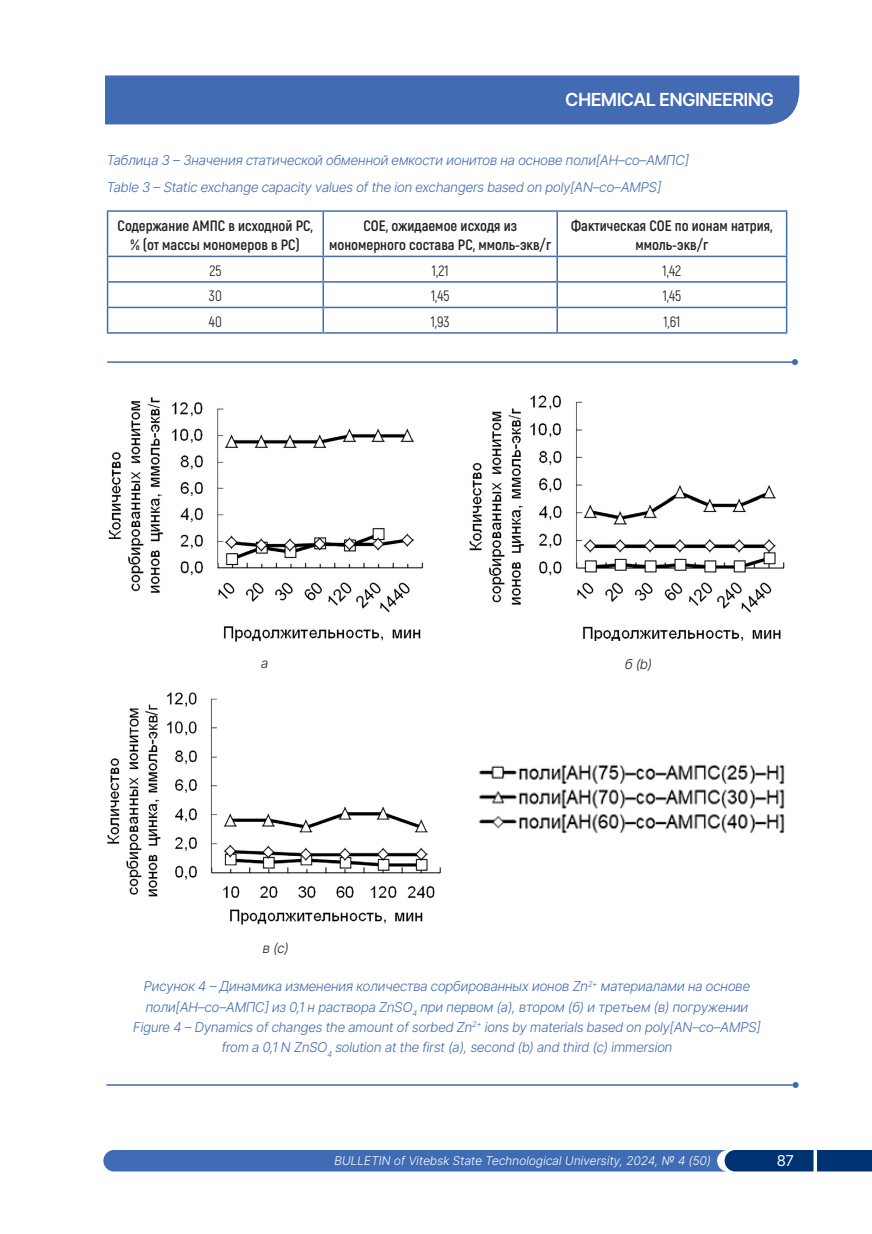
<style>
.page{position:relative;width:872px;height:1234px;background:#fff}
.page>*{position:absolute;margin:0;border:0;box-sizing:border-box;transform-origin:0 0}
.t1{font:600 18px "Inter Tight";color:#fff}
.ОбщиеРазделыТаблицы{font:700 15px/19.5px "Akrobat";color:#231f20;text-align:center}
.ЕдиничныеРазделыТабл{font:15px "Akrobat";color:#231f20}
.t2{font:15px "Inter Tight";color:#fff}
.рисунки{font:italic 300 13.5px/20.2px "Inter Tight";color:#426bb3}
.Подписи{font:italic 300 13.5px "Inter Tight";color:#426bb3}
.рисунки-2{font:italic 300 13.5px "Inter Tight";color:#231f20}
.t3{font:italic 300 12px "Inter Tight";letter-spacing:.025em;color:#fff}
</style>
<div class="page">
<svg style="left:103px;top:1150px;width:769px;height:21px;background:#3664a9"></svg>
<div style="left:106px;top:75px;width:693px;height:49px;background:#426bb3"></div>
<hr style="left:107px;top:210px;width:216px;height:2px;background:#426bb3">
<hr style="left:107px;top:212px;width:1px;height:43px;background:#426bb3">
<hr style="left:323px;top:210px;width:234px;height:2px;background:#426bb3">
<hr style="left:322px;top:212px;width:2px;height:43px;background:#426bb3">
<hr style="left:557px;top:210px;width:230px;height:2px;background:#426bb3">
<hr style="left:556px;top:212px;width:2px;height:43px;background:#426bb3">
<hr style="left:786px;top:212px;width:1px;height:43px;background:#426bb3">
<hr style="left:107px;top:255px;width:216px;height:2px;background:#426bb3">
<hr style="left:323px;top:255px;width:234px;height:2px;background:#426bb3">
<hr style="left:322px;top:257px;width:2px;height:24px;background:#426bb3">
<hr style="left:557px;top:255px;width:230px;height:2px;background:#426bb3">
<hr style="left:556px;top:257px;width:2px;height:24px;background:#426bb3">
<hr style="left:107px;top:281px;width:216px;height:1px;background:#426bb3">
<hr style="left:323px;top:281px;width:234px;height:1px;background:#426bb3">
<hr style="left:322px;top:282px;width:2px;height:24px;background:#426bb3">
<hr style="left:557px;top:281px;width:230px;height:1px;background:#426bb3">
<hr style="left:556px;top:282px;width:2px;height:24px;background:#426bb3">
<hr style="left:107px;top:306px;width:216px;height:2px;background:#426bb3">
<svg style="left:107px;top:257px;width:1px;height:75px"></svg>
<hr style="left:323px;top:306px;width:234px;height:2px;background:#426bb3">
<hr style="left:322px;top:308px;width:2px;height:24px;background:#426bb3">
<hr style="left:557px;top:306px;width:230px;height:2px;background:#426bb3">
<hr style="left:556px;top:308px;width:2px;height:24px;background:#426bb3">
<svg style="left:786px;top:257px;width:1px;height:75px"></svg>
<hr style="left:107px;top:332px;width:216px;height:1px;background:#426bb3">
<hr style="left:323px;top:332px;width:234px;height:1px;background:#426bb3">
<hr style="left:557px;top:332px;width:230px;height:1px;background:#426bb3">
<hr style="left:107px;top:361px;width:688px;height:2px;background:#426bb3">
<svg style="left:792px;top:359px;width:6px;height:6px"></svg>
<hr style="left:106px;top:1083px;width:689px;height:2px;background:#426bb3">
<svg style="left:792px;top:1082px;width:6px;height:5px"></svg>
<img style="left:108px;top:397px;width:316px;height:244px">
<img style="left:469px;top:395px;width:316px;height:245px">
<img style="left:107px;top:692px;width:334px;height:232px">
<img style="left:478px;top:764px;width:307px;height:70px">
<h1 class="t1" style="left:565px;top:86px;width:210px">CHEMICAL ENGINEERING</h1>
<p class="Подписи" style="left:107px;top:150px;width:584px">Таблица 3 – Значения статической обменной емкости ионитов на основе поли[АН–со–АМПС]</p>
<p class="Подписи" style="left:107px;top:177px;width:556px">Table 3 – Static exchange capacity values of the ion exchangers based on poly[AN–co–AMPS]</p>
<p class="ОбщиеРазделыТаблицы" style="left:118px;top:216px;width:197px">Содержание АМПС в исходной РС, % (от массы мономеров в РС)</p>
<p class="ОбщиеРазделыТаблицы" style="left:329px;top:216px;width:223px">СОЕ, ожидаемое исходя из мономерного состава РС, ммоль-экв/г</p>
<p class="ОбщиеРазделыТаблицы" style="left:571px;top:216px;width:203px">Фактическая СОЕ по ионам натрия, ммоль-экв/г</p>
<p class="ЕдиничныеРазделыТабл" style="left:209px;top:262px;width:14px">25</p>
<p class="ЕдиничныеРазделыТабл" style="left:432px;top:262px;width:18px">1,21</p>
<p class="ЕдиничныеРазделыТабл" style="left:662px;top:262px;width:20px">1,42</p>
<p class="ЕдиничныеРазделыТабл" style="left:209px;top:287px;width:14px">30</p>
<p class="ЕдиничныеРазделыТабл" style="left:431px;top:287px;width:20px">1,45</p>
<p class="ЕдиничныеРазделыТабл" style="left:662px;top:287px;width:20px">1,45</p>
<p class="ЕдиничныеРазделыТабл" style="left:209px;top:313px;width:14px">40</p>
<p class="ЕдиничныеРазделыТабл" style="left:431px;top:313px;width:20px">1,93</p>
<p class="ЕдиничныеРазделыТабл" style="left:663px;top:313px;width:19px">1,61</p>
<p class="рисунки-2" style="left:261px;top:652px;width:9px">а</p>
<p class="рисунки-2" style="left:625px;top:654px;width:28px">б (b)</p>
<p class="рисунки-2" style="left:263px;top:937px;width:27px">в (c)</p>
<p class="рисунки" style="left:144px;top:975px;width:607px">Рисунок 4 – Динамика изменения количества сорбированных ионов Zn<sup>2+</sup> материалами на основе поли[АН–со–АМПС] из 0,1 н раствора ZnSO<sub>4</sub> при первом (а), втором (б) и третьем (в) погружении</p>
<p class="рисунки" style="left:133px;top:1016px;width:629px;text-align:center">Figure 4 – Dynamics of changes the amount of sorbed Zn<sup>2+</sup> ions by materials based on poly[AN–co–AMPS] from a 0,1 N ZnSO<sub>4</sub> solution at the first (a), second (b) and third (c) immersion</p>
<p class="t3" style="left:334px;top:1151px;width:378px">BULLETIN of Vitebsk State Technological University, 2024, № 4 (50)</p>
<p class="t2" style="left:777px;top:1148px;width:18px">87</p>
</div>
